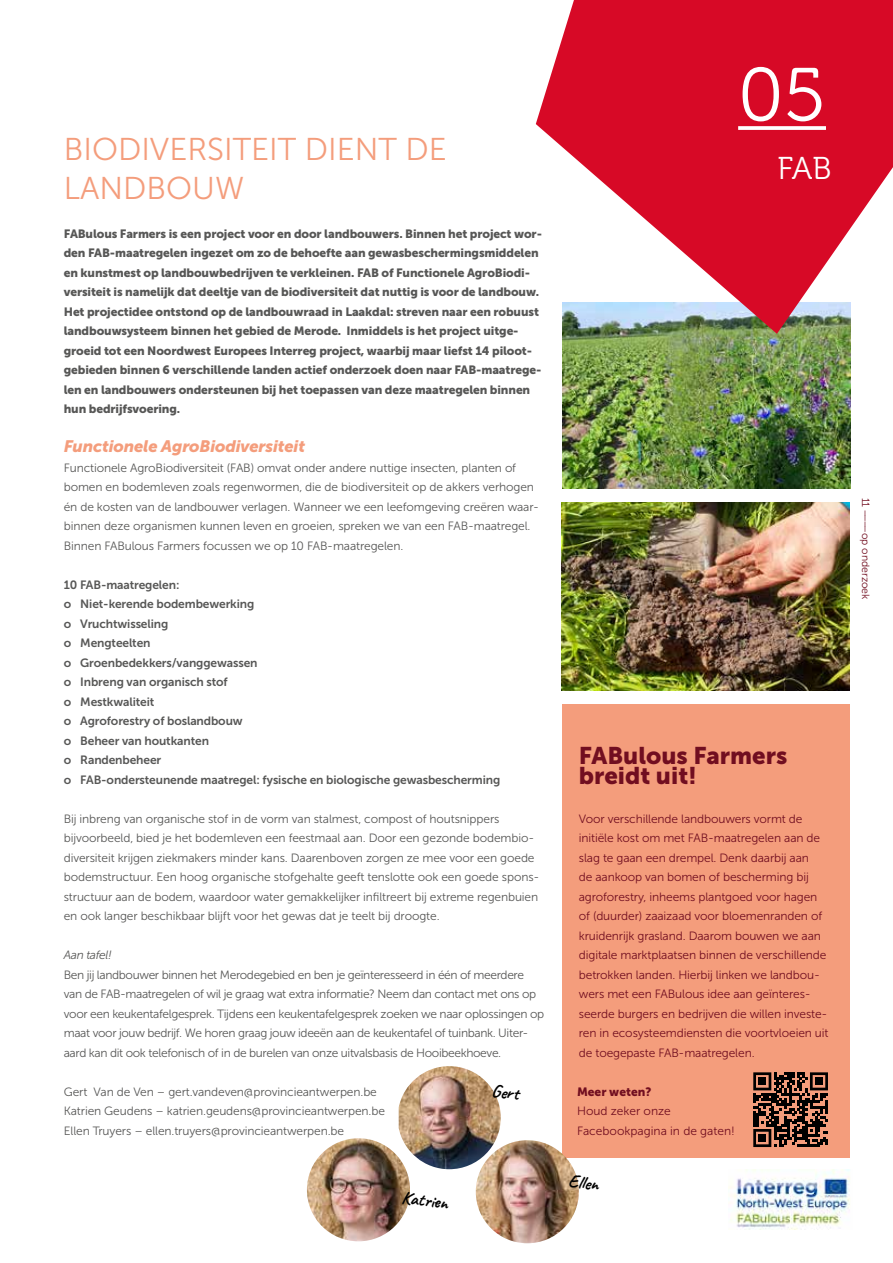
<style>
.page{position:relative;width:893px;height:1263px;background:#fff}
.page>*{position:absolute;margin:0;border:0;box-sizing:border-box;transform-origin:0 0}
.t1{font:75px "Museo 300";color:#fff}
.t2{font:31.5px/39px "Museo Sans 300";color:#f49d7c}
.t3{font:31.5px "Museo 300";color:#fff}
.t4{font:24px/19.5px "Museo Sans 900";color:#710e20}
.t5{font:700 18px "Caveat";color:#000}
.t6{font:italic 16.5px "Museo Sans 900";letter-spacing:-.01em;color:#f49d7c}
.t7{font:12px/19.5px "Museo Sans 300";letter-spacing:-.01em;color:#575756}
.t8{font:12px/19.5px "Museo Sans 900";letter-spacing:-.01em;color:#575756}
.t9{font:12px/19.5px "Museo Sans 300";letter-spacing:-.01em;color:#710e20}
.t10{font:12px/19.5px "Museo Sans 300";letter-spacing:-.03em;color:#575756}
.t11{font:12px/19.5px "Museo Sans 700";letter-spacing:-.01em;color:#575756}
.t12{font:12px "Museo Sans 900";color:#710e20}
.t13{font:italic 12px "Museo Sans 300";letter-spacing:-.03em;color:#575756}
.t14{font:10.5px "Museo Sans 300";color:#710e20}
</style>
<div class="page">
<hr style="left:0;top:1050px;width:893px;height:2px;background:#000">
<img style="left:562px;top:503px;width:287px;height:187px">
<div style="left:562px;top:704px;width:287px;height:453px;background:#f49d7c"></div>
<img style="left:563px;top:334px;width:287px;height:155px">
<svg style="left:536px;top:0;width:357px;height:334px;fill:#d70926"></svg>
<svg style="left:738px;top:126px;width:88px;height:4px"></svg>
<img style="left:729px;top:1169px;width:121px;height:60px">
<svg style="left:753px;top:1072px;width:75px;height:75px"></svg>
<div style="left:758px;top:1077px;width:8px;height:8px;background:#000"></div>
<div style="left:815px;top:1077px;width:8px;height:8px;background:#000"></div>
<div style="left:758px;top:1134px;width:8px;height:8px;background:#000"></div>
<img style="left:399px;top:1066px;width:102px;height:103px">
<img style="left:307px;top:1138px;width:103px;height:103px;border-radius:52px">
<img style="left:476px;top:1140px;width:103px;height:103px;border-radius:52px">
<h2 class="t2" style="left:64px;top:129px;width:384px">BIODIVERSITEIT DIENT DE<br>LANDBOUW</h2>
<p class="t8" style="left:64px;top:224px;width:480px">FABulous Farmers is een project voor en door landbouwers. Binnen het project wor&shy;den FAB-maatregelen ingezet om zo de behoefte aan gewasbeschermingsmiddelen en kunstmest op landbouwbedrijven te verkleinen. FAB of Functionele AgroBiodi&shy;versiteit is namelijk dat deeltje van de biodiversiteit dat nuttig is voor de landbouw.<br>Het projectidee ontstond op de landbouwraad in Laakdal: streven naar een robuust landbouwsysteem binnen het gebied de Merode. Inmiddels is het project uitge&shy;groeid tot een Noordwest Europees Interreg project, waarbij maar liefst 14 piloot&shy;gebieden binnen 6 verschillende landen actief onderzoek doen naar FAB-maatrege&shy;len en landbouwers ondersteunen bij het toepassen van deze maatregelen binnen hun bedrijfsvoering.</p>
<h3 class="t6" style="left:64px;top:437px;width:243px">Functionele AgroBiodiversiteit</h3>
<p class="t7" style="left:64px;top:458px;width:477px">Functionele AgroBiodiversiteit (FAB) omvat onder andere nuttige insecten, planten of bomen en bodemleven zoals regenwormen, die de biodiversiteit op de akkers verhogen én de kosten van de landbouwer verlagen. Wanneer we een leefomgeving creëren waar&shy;binnen deze organismen kunnen leven en groeien, spreken we van een FAB-maatregel.<br>Binnen FABulous Farmers focussen we op 10 FAB-maatregelen.</p>
<p class="t11" style="left:64px;top:575px;width:438px">10 FAB-maatregelen:<br>o Niet-kerende bodembewerking<br>o Vruchtwisseling<br>o Mengteelten<br>o Groenbedekkers/vanggewassen<br>o Inbreng van organisch stof<br>o Mestkwaliteit<br>o Agroforestry of boslandbouw<br>o Beheer van houtkanten<br>o Randenbeheer<br>o FAB-ondersteunende maatregel: fysische en biologische gewasbescherming</p>
<p class="t7" style="left:64px;top:809px;width:477px">Bij inbreng van organische stof in de vorm van stalmest, compost of houtsnippers bijvoorbeeld, bied je het bodemleven een feestmaal aan. Door een gezonde bodembio&shy;diversiteit krijgen ziekmakers minder kans. Daarenboven zorgen ze mee voor een goede bodemstructuur. Een hoog organische stofgehalte geeft tenslotte ook een goede spons&shy;structuur aan de bodem, waardoor water gemakkelijker infiltreert bij extreme regenbuien en ook langer beschikbaar blijft voor het gewas dat je teelt bij droogte.</p>
<p class="t13" style="left:64px;top:948px;width:50px">Aan tafel!</p>
<p class="t10" style="left:64px;top:965px;width:482px">Ben jij landbouwer binnen het Merodegebied en ben je geïnteresseerd in één of meerdere van de FAB-maatregelen of wil je graag wat extra informatie? Neem dan contact met ons op voor een keukentafelgesprek. Tijdens een keukentafelgesprek zoeken we naar oplossingen op maat voor jouw bedrijf. We horen graag jouw ideeën aan de keukentafel of tuinbank. Uiter&shy;aard kan dit ook telefonisch of in de burelen van onze uitvalsbasis de Hooibeekhoeve.</p>
<p class="t7" style="left:64px;top:1082px;width:323px">Gert Van de Ven – gert.vandeven@provincieantwerpen.be<br>Katrien Geudens – katrien.geudens@provincieantwerpen.be<br>Ellen Truyers – ellen.truyers@provincieantwerpen.be</p>
<h3 class="t5" style="left:493px;top:1079px;width:29px;rotate:8deg">Gert</h3>
<h3 class="t5" style="left:404px;top:1185px;width:48px;rotate:8deg">Katrien</h3>
<h1 class="t1" style="left:738px;top:54px;width:89px">05</h1>
<h2 class="t3" style="left:777px;top:151px;width:56px">FAB</h2>
<h3 class="t4" style="left:579px;top:746px;width:210px">FABulous Farmers breidt uit!</h3>
<p class="t9" style="left:579px;top:809px;width:251px">Voor verschillende landbouwers vormt de initiële kost om met FAB-maatregelen aan de slag te gaan een drempel. Denk daarbij aan<br>de aankoop van bomen of bescherming bij agroforestry, inheems plantgoed voor hagen of (duurder) zaaizaad voor bloemenranden of kruidenrijk grasland. Daarom bouwen we aan digitale marktplaatsen binnen de verschillende betrokken landen. Hierbij linken we landbou&shy;wers met een FABulous idee aan geïnteres&shy;seerde burgers en bedrijven die willen investe&shy;ren in ecosysteemdiensten die voortvloeien uit de toegepaste FAB-maatregelen.</p>
<p class="t12" style="left:577px;top:1085px;width:76px">Meer weten?</p>
<p class="t9" style="left:577px;top:1101px;width:159px">Houd zeker onze<br>Facebookpagina in de gaten!</p>
<h3 class="t5" style="left:570px;top:1169px;width:32px;rotate:8deg">Ellen</h3>
<p class="t14" style="left:871px;top:497px;width:104px;rotate:90deg">11 −−−− op onderzoek</p>
</div>
